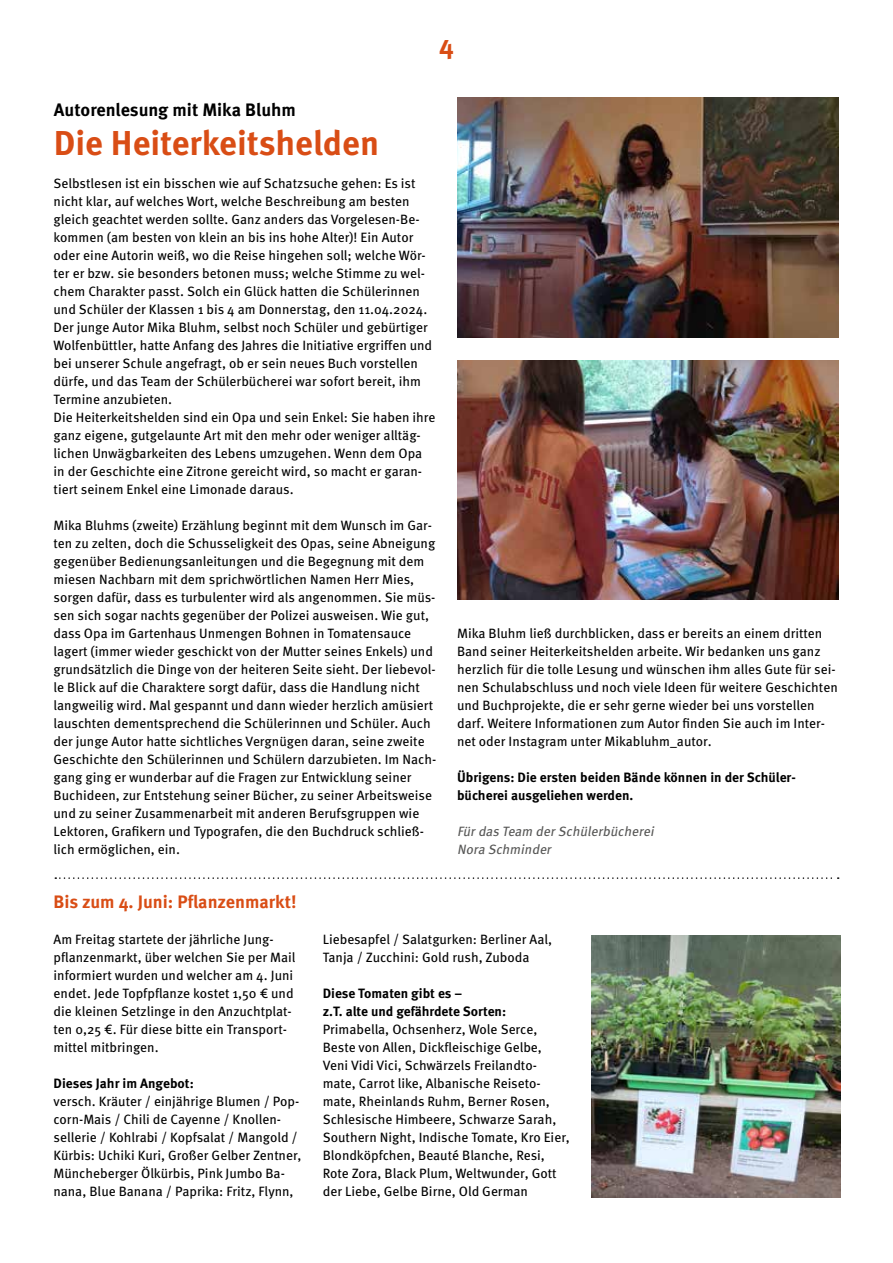
<style>
.page{position:relative;width:893px;height:1263px;background:#fff}
.page>*{position:absolute;margin:0;border:0;box-sizing:border-box;transform-origin:0 0}
.t1{font:700 34.5px "Meta Hebrew";color:#d94d15}
.t2{font:700 27px "Meta Hebrew";color:#d94d15}
.t3{font:700 18px "Meta Hebrew";color:#d94d15}
.t4{font:700 18px "Meta Hebrew";letter-spacing:-.005em;color:#000}
.t5{font:13.5px/18px "Meta Hebrew";color:#000}
.t6{font:700 13.5px/18px "Meta Hebrew";color:#000}
.t7{font:italic 13.5px/18px "Meta Hebrew";color:#575756}
</style>
<div class="page">
<img style="left:457px;top:98px;width:382px;height:239px">
<img style="left:457px;top:360px;width:382px;height:240px">
<img style="left:592px;top:935px;width:248px;height:262px">
<svg style="left:55px;top:877px;width:784px;height:2px"></svg>
<h3 class="t4" style="left:54px;top:98px;width:244px">Autorenlesung mit Mika Bluhm</h3>
<h1 class="t1" style="left:54px;top:121px;width:327px">Die Heiterkeitshelden</h1>
<h2 class="t2" style="left:439px;top:28px;width:16px">4</h2>
<p class="t5" style="left:54px;top:175px;width:383px">Selbstlesen ist ein bisschen wie auf Schatzsuche gehen: Es ist nicht klar, auf welches Wort, welche Beschreibung am besten gleich geachtet werden sollte. Ganz anders das Vorgelesen-Be&shy;kommen (am besten von klein an bis ins hohe Alter)! Ein Autor oder eine Autorin weiß, wo die Reise hingehen soll; welche Wör&shy;ter er bzw. sie besonders betonen muss; welche Stimme zu wel&shy;chem Charakter passt. Solch ein Glück hatten die Schülerinnen und Schüler der Klassen 1 bis 4 am Donnerstag, den 11.04.2024.<br>Der junge Autor Mika Bluhm, selbst noch Schüler und gebürtiger Wolfenbüttler, hatte Anfang des Jahres die Initiative ergriffen und bei unserer Schule angefragt, ob er sein neues Buch vorstellen dürfe, und das Team der Schülerbücherei war sofort bereit, ihm Termine anzubieten.<br>Die Heiterkeitshelden sind ein Opa und sein Enkel: Sie haben ihre ganz eigene, gutgelaunte Art mit den mehr oder weniger alltäg&shy;lichen Unwägbarkeiten des Lebens umzugehen. Wenn dem Opa in der Geschichte eine Zitrone gereicht wird, so macht er garan&shy;tiert seinem Enkel eine Limonade daraus.</p>
<p class="t5" style="left:54px;top:517px;width:384px">Mika Bluhms (zweite) Erzählung beginnt mit dem Wunsch im Gar&shy;ten zu zelten, doch die Schusseligkeit des Opas, seine Abneigung gegenüber Bedienungsanleitungen und die Begegnung mit dem miesen Nachbarn mit dem sprichwörtlichen Namen Herr Mies, sorgen dafür, dass es turbulenter wird als angenommen. Sie müs&shy;sen sich sogar nachts gegenüber der Polizei ausweisen. Wie gut, dass Opa im Gartenhaus Unmengen Bohnen in Tomatensauce lagert (immer wieder geschickt von der Mutter seines Enkels) und grundsätzlich die Dinge von der heiteren Seite sieht. Der liebevol&shy;le Blick auf die Charaktere sorgt dafür, dass die Handlung nicht langweilig wird. Mal gespannt und dann wieder herzlich amüsiert lauschten dementsprechend die Schülerinnen und Schüler. Auch der junge Autor hatte sichtliches Vergnügen daran, seine zweite Geschichte den Schülerinnen und Schülern darzubieten. Im Nach&shy;gang ging er wunderbar auf die Fragen zur Entwicklung seiner Buchideen, zur Entstehung seiner Bücher, zu seiner Arbeitsweise und zu seiner Zusammenarbeit mit anderen Berufsgruppen wie Lektoren, Grafikern und Typografen, die den Buchdruck schließ&shy;lich ermöglichen, ein.</p>
<h3 class="t3" style="left:54px;top:890px;width:244px">Bis zum 4. Juni: Pflanzenmarkt!</h3>
<p class="t5" style="left:54px;top:931px;width:243px">Am Freitag startete der jährliche Jung&shy;pflanzenmarkt, über welchen Sie per Mail informiert wurden und welcher am 4. Juni endet. Jede Topfpflanze kostet 1,50 € und die kleinen Setzlinge in den Anzuchtplat&shy;ten 0,25 €. Für diese bitte ein Transport&shy;mittel mitbringen.</p>
<p class="t6" style="left:54px;top:1074px;width:142px">Dieses Jahr im Angebot:</p>
<p class="t5" style="left:54px;top:1093px;width:249px">versch. Kräuter / einjährige Blumen / Pop&shy;corn-Mais / Chili de Cayenne / Knollen&shy;sellerie / Kohlrabi / Kopfsalat / Mangold / Kürbis: Uchiki Kuri, Großer Gelber Zentner, Müncheberger Ölkürbis, Pink Jumbo Ba&shy;nana, Blue Banana / Paprika: Fritz, Flynn,</p>
<p class="t5" style="left:457px;top:625px;width:382px">Mika Bluhm ließ durchblicken, dass er bereits an einem dritten Band seiner Heiterkeitshelden arbeite. Wir bedanken uns ganz herzlich für die tolle Lesung und wünschen ihm alles Gute für sei&shy;nen Schulabschluss und noch viele Ideen für weitere Geschichten und Buchprojekte, die er sehr gerne wieder bei uns vorstellen darf. Weitere Informationen zum Autor finden Sie auch im Inter&shy;net oder Instagram unter Mikabluhm_autor.</p>
<p class="t6" style="left:457px;top:768px;width:340px">Übrigens: Die ersten beiden Bände können in der Schüler&shy;bücherei ausgeliehen werden.</p>
<p class="t7" style="left:457px;top:823px;width:201px">Fürdas Team derSchülerbücherei<br>Nora Schminder</p>
<p class="t5" style="left:323px;top:931px;width:231px">Liebesapfel / Salatgurken: Berliner Aal,<br>Tanja / Zucchini: Gold rush, Zuboda</p>
<p class="t6" style="left:323px;top:984px;width:185px">Diese Tomaten gibt es –<br>z.T. alte und gefährdete Sorten:</p>
<p class="t5" style="left:323px;top:1021px;width:249px">Primabella, Ochsenherz, Wole Serce, Beste von Allen, Dickfleischige Gelbe, Veni Vidi Vici, Schwärzels Freilandto&shy;mate, Carrot like, Albanische Reiseto&shy;mate, Rheinlands Ruhm, Berner Rosen, Schlesische Himbeere, Schwarze Sarah, Southern Night, Indische Tomate, Kro Eier, Blondköpfchen, Beauté Blanche, Resi, Rote Zora, Black Plum, Weltwunder, Gott der Liebe, Gelbe Birne, Old German</p>
</div>
